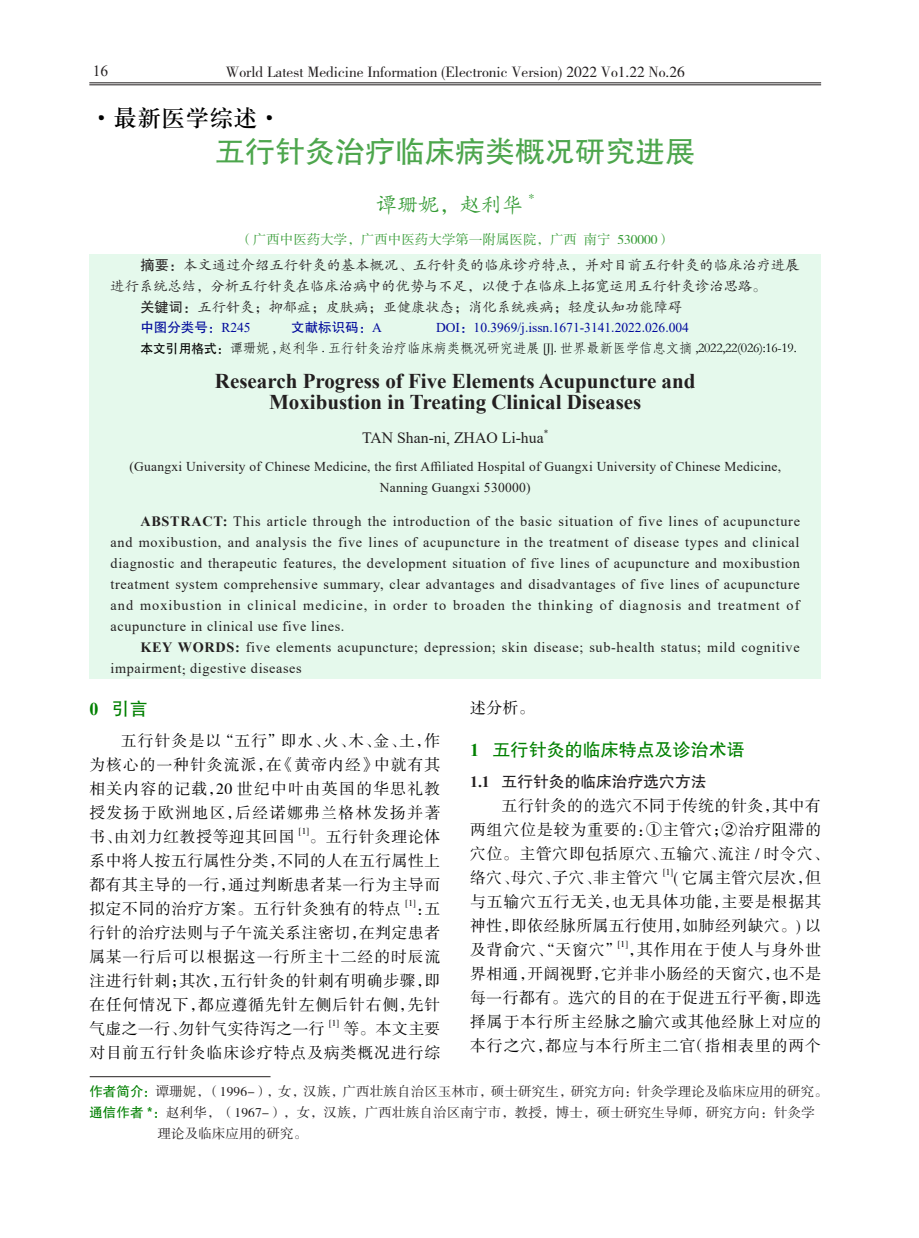
<style>
.page{position:relative;width:919px;height:1238px;background:#fff}
.page>*{position:absolute;margin:0;border:0;box-sizing:border-box;transform-origin:0 0}
.大标题{font:30px "FZHTK GBK1 0";color:#4da64d}
.栏目{font:24px "H Ya 3 gj";color:#000}
.英-标题{font:700 21px/21px "Times New Roman";color:#231f20;text-align:center}
.作者{font:21px "FZKTK GBK1 0";color:#339a33}
._0{font:18px "FZHTK GBK1 0";color:#008000}
.正文{font:15.75px/24px "FZSSK GBK1 0";letter-spacing:.065em;color:#000;text-align:justify}
.英-作者{font:15.75px "Times New Roman";color:#231f20}
._0_0{font:15.75px "FZHTK GBK1 0";color:#231f20}
.t1{font:15.45px "FZSSJW GB1 0";color:#231f20}
.t2{font:15.45px "Times New Roman";color:#231f20}
.英-摘要{font:14.25px/21px "Times New Roman";letter-spacing:.045em;color:#231f20;text-align:justify}
.摘要{font:14.25px/21px "FZKTK GBK1 0";color:#231f20}
.作者简介{font:13.5px/21px "FZSSJW GB1 0";letter-spacing:.01em;color:#231f20}
.英-地址{font:13.5px/21px "Times New Roman";letter-spacing:.02em;color:#231f20;text-align:center}
.中图分类号{font:13.5px "Times New Roman";color:#00099b}
.参考格式{font:13.5px "ST Fangsong";letter-spacing:-.02em;color:#000}
.地址{font:13.5px "FZSSK GBK1 0";color:#339a33}
.作者-2{font:12.3px "FZSSK GBK1 0";color:#339a33}
.正文-2{font:9.15px "FZSSK GBK1 0";color:#000}
.英-作者-2{font:9.15px "Times New Roman";color:#231f20}
.s1{font-family:"FZHTK GBK1 0"}
.s2{font-family:"FZSSJW GB1 0"}
.s3{font-family:"FZHTJW GB1 0";font-size:12.75px}
.s4{font-family:"FZSSK GBK1 0"}
.s5{font-weight:700}
.s6{font-family:"Times New Roman";font-weight:700}
.s7{font-family:"FZHTJW GB1 0";color:#008000}
</style>
<div class="page">
<hr style="left:89px;top:82px;width:732px;height:1px;background:#231f20">
<hr style="left:89px;top:84px;width:732px;height:1px;background:#231f20">
<div style="left:89px;top:254px;width:732px;height:424px;background:#e5f9ec"></div>
<hr style="left:90px;top:1076px;width:180px;height:1px;background:#231f20">
<p class="t2" style="left:93px;top:60px;width:17px">16</p>
<p class="t1" style="left:226px;top:63px;width:460px">World Latest Medicine Information (Electronic Version) 2022 Vo1.22 No.26</p>
<p class="栏目" style="left:89px;top:106px;width:194px">·最新医学综述·</p>
<p class="大标题" style="left:215px;top:135px;width:481px">五行针灸治疗临床病类概况研究进展</p>
<p class="作者" style="left:376px;top:194px;width:148px">谭珊妮，赵利华</p>
<p class="作者-2" style="left:528px;top:191px;width:8px">*</p>
<p class="地址" style="left:239px;top:232px;width:433px">（广西中医药大学，广西中医药大学第一附属医院，广西 南宁 530000）</p>
<p class="摘要" style="left:111px;top:255px;width:690px;text-indent:30px"><span class="s1">摘要：</span>本文通过介绍五行针灸的基本概况<span class="s2">、</span>五行针灸的临床诊疗特点<span class="s2">，</span>并对目前五行针灸的临床治疗进展进行系统总结<span class="s2">，</span>分析五行针灸在临床治病中的优势与不足<span class="s2">，</span>以便于在临床上拓宽运用五行针灸诊治思路<span class="s2">。</span></p>
<p class="摘要" style="left:140px;top:297px;width:543px"><span class="s1">关键词：</span>五行针灸<span class="s2">；</span>抑郁症<span class="s2">；</span>皮肤病<span class="s2">；</span>亚健康状态<span class="s2">；</span>消化系统疾病<span class="s2">；</span>轻度认知功能障碍</p>
<p class="中图分类号" style="left:140px;top:318px;width:550px"><span class="s1">中图分类号：</span>R245<span class="s1">　　　文献标识码：</span>A<span class="s1">　　　　</span>DOI<span class="s1">：</span>10.3969/j.issn.1671-3141.2022.026.004</p>
<p class="参考格式" style="left:140px;top:339px;width:657px"><span class="s3">本文引用格式：</span>谭珊妮 , 赵利华 . 五行针灸治疗临床病类概况研究进展 [J]. 世界最新医学信息文摘 ,2022,22(026):16-19.</p>
<p class="英-标题" style="left:215px;top:370px;width:482px">Research Progress of Five Elements Acupuncture and<br>Moxibustion in Treating Clinical Diseases</p>
<p class="英-作者" style="left:362px;top:427px;width:183px">TAN Shan-ni<span class="s4">,</span> ZHAO Li-hua</p>
<p class="英-作者-2" style="left:543px;top:426px;width:6px">*</p>
<p class="英-地址" style="left:129px;top:455px;width:653px">(Guangxi University of Chinese Medicine, the first Affiliated Hospital of Guangxi University of Chinese Medicine,<br>Nanning Guangxi 530000)</p>
<p class="英-摘要" style="left:111px;top:510px;width:691px;text-indent:30px"><span class="s5">ABSTRACT:</span> This article through the introduction of the basic situation of five lines of acupuncture and moxibustion, and analysis the five lines of acupuncture in the treatment of disease types and clinical diagnostic and therapeutic features, the development situation of five lines of acupuncture and moxibustion treatment system comprehensive summary, clear advantages and disadvantages of five lines of acupuncture and moxibustion in clinical medicine, in order to broaden the thinking of diagnosis and treatment of acupuncture in clinical use five lines.</p>
<p class="英-摘要" style="left:111px;top:636px;width:690px;text-indent:30px"><span class="s5">KEY WORDS:</span> five elements acupuncture; depression; skin disease; sub-health status; mild cognitive impairment<span class="s4">;</span> digestive diseases</p>
<p class="_0" style="left:89px;top:698px;width:60px"><span class="s6">0</span> 引言</p>
<p class="正文" style="left:89px;top:729px;width:352px;text-indent:32px">五行针灸是以“五行”即水、火、木、金、土，作为核心的一种针灸流派，在《黄帝内经》中就有其相关内容的记载，20 世纪中叶由英国的华思礼教授发扬于欧洲地区，后经诺娜弗兰格林发扬并著书、由刘力红教授等迎其回国</p>
<p class="正文" style="left:470px;top:696px;width:66px">述分析。</p>
<p class="_0" style="left:470px;top:739px;width:276px"><span class="s6">1</span> 五行针灸的临床特点及诊治术语</p>
<p class="_0_0" style="left:470px;top:772px;width:238px"><span class="s6">1.1</span> 五行针灸的临床治疗选穴方法</p>
<p class="正文" style="left:470px;top:794px;width:360px;text-align:left;text-indent:32px">五行针灸的的选穴不同于传统的针灸，其中有两组穴位是较为重要的：①主管穴；②治疗阻滞的穴位。主管穴即包括原穴、五输穴、流注 / 时令穴、络穴、母穴、子穴、非主管穴</p>
<p class="正文-2" style="left:299px;top:826px;width:12px">[1]</p>
<p class="正文" style="left:89px;top:825px;width:352px;text-indent:220px">。五行针灸理论体系中将人按五行属性分类，不同的人在五行属性上都有其主导的一行，通过判断患者某一行为主导而拟定不同的治疗方案。五行针灸独有的特点</p>
<p class="正文-2" style="left:663px;top:867px;width:12px">[1]</p>
<p class="正文" style="left:470px;top:866px;width:352px;text-indent:203px">( 它属主管穴层次，但与五输穴五行无关，也无具体功能，主要是根据其神性，即依经脉所属五行使用，如肺经列缺穴。) 以及背俞穴、“天窗穴” ，其作用在于使人与身外世</p>
<p class="正文-2" style="left:405px;top:898px;width:12px">[1]</p>
<p class="正文" style="left:89px;top:897px;width:352px;text-indent:326px">：五行针的治疗法则与子午流关系注密切，在判定患者属某一行后可以根据这一行所主十二经的时辰流注进行针刺；其次，五行针灸的针刺有明确步骤，即在任何情况下，都应遵循先针左侧后针右侧，先针气虚之一行、勿针气实待泻之一行</p>
<p class="正文-2" style="left:617px;top:939px;width:12px">[1]</p>
<p class="正文" style="left:470px;top:962px;width:352px">界相通，开阔视野，它并非小肠经的天窗穴，也不是每一行都有。选穴的目的在于促进五行平衡，即选择属于本行所主经脉之腧穴或其他经脉上对应的本行之穴，都应与本行所主二官（指相表里的两个</p>
<p class="正文-2" style="left:329px;top:1018px;width:12px">[1]</p>
<p class="正文" style="left:89px;top:1017px;width:352px;text-align:right">等。本文主要<br>对目前五行针灸临床诊疗特点及病类概况进行综</p>
<p class="作者简介" style="left:89px;top:1081px;width:740px"><span class="s7">作者简介：</span>谭珊妮，（1996-），女，汉族，广西壮族自治区玉林市，硕士研究生，研究方向：针灸学理论及临床应用的研究。</p>
<p class="作者简介" style="left:157px;top:1102px;width:659px;text-indent:-68px"><span class="s7">通信作者 *：</span>赵利华，（1967-），女，汉族，广西壮族自治区南宁市，教授，博士，硕士研究生导师，研究方向：针灸学理论及临床应用的研究。</p>
</div>
